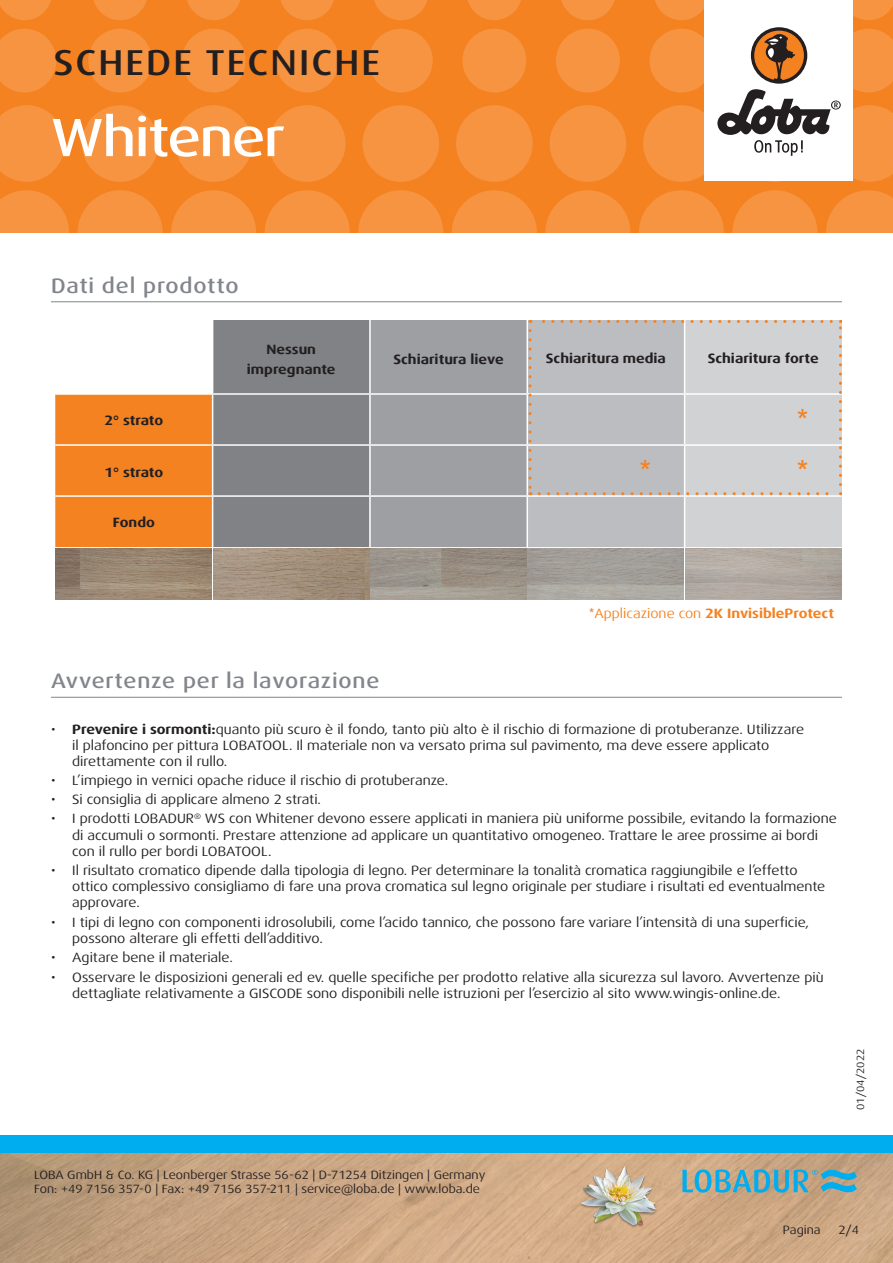
<style>
.page{position:relative;width:893px;height:1263px;background:#fff}
.page>*{position:absolute;margin:0;border:0;box-sizing:border-box;transform-origin:0 0}
.t1{font:500 expanded 54px "Dax Pro";letter-spacing:-.025em;color:#fff}
.t2{font:500 expanded 36px "Dax Pro";letter-spacing:.06em;color:#231f20}
.Anwendungsbeispiel{font:30px "Arial";color:#f58220}
.Titel_grau{font:500 expanded 21px "Dax Pro";letter-spacing:.04em;color:#82858b}
.t3{font:expanded 13.5px/16.2px "Dax Pro";color:#231f20}
.Anwendungsbeispiel-2{font:700 expanded 13.5px/19.5px "Dax OT";color:#231f20;text-align:center}
.Anwendungsbeispiel-3{font:700 expanded 13.5px "Dax OT";color:#f58220}
.t4{font:expanded 12px/14.4px "Dax Pro";color:#231f20}
.t5{font:expanded 10.5px "Dax Pro";color:#231f20}
.s1{font-family:"Arial";font-weight:400;font-stretch:normal}
.s2{font-weight:400}
.s3{font-weight:700}
</style>
<div class="page">
<div style="left:0;top:0;width:893px;height:233px;background:#f58220"></div>
<svg style="left:0;top:190px;width:69px;height:43px"></svg>
<svg style="left:78px;top:190px;width:85px;height:85px;fill:#f69441"></svg>
<svg style="left:171px;top:190px;width:85px;height:85px;fill:#f69441"></svg>
<svg style="left:265px;top:190px;width:85px;height:85px;fill:#f69441"></svg>
<svg style="left:358px;top:190px;width:85px;height:85px;fill:#f69441"></svg>
<svg style="left:545px;top:190px;width:85px;height:85px;fill:#f69441"></svg>
<svg style="left:452px;top:190px;width:85px;height:85px;fill:#f69441"></svg>
<svg style="left:732px;top:190px;width:85px;height:85px;fill:#f69441"></svg>
<svg style="left:639px;top:190px;width:85px;height:85px;fill:#f69441"></svg>
<svg style="left:826px;top:190px;width:67px;height:43px"></svg>
<svg style="left:0;top:105px;width:65px;height:77px"></svg>
<svg style="left:82px;top:105px;width:76px;height:77px"></svg>
<svg style="left:175px;top:105px;width:77px;height:77px"></svg>
<svg style="left:269px;top:105px;width:76px;height:77px"></svg>
<svg style="left:456px;top:105px;width:77px;height:77px"></svg>
<svg style="left:362px;top:105px;width:77px;height:77px"></svg>
<svg style="left:550px;top:105px;width:76px;height:77px"></svg>
<svg style="left:0;top:29px;width:56px;height:63px"></svg>
<svg style="left:182px;top:29px;width:64px;height:63px"></svg>
<svg style="left:88px;top:29px;width:64px;height:63px"></svg>
<svg style="left:275px;top:29px;width:64px;height:63px"></svg>
<svg style="left:462px;top:29px;width:64px;height:63px"></svg>
<svg style="left:369px;top:29px;width:64px;height:63px"></svg>
<svg style="left:556px;top:29px;width:64px;height:63px"></svg>
<svg style="left:0;top:0;width:51px;height:20px"></svg>
<svg style="left:187px;top:0;width:53px;height:20px"></svg>
<svg style="left:468px;top:0;width:53px;height:20px"></svg>
<svg style="left:655px;top:0;width:49px;height:20px"></svg>
<svg style="left:93px;top:0;width:54px;height:20px"></svg>
<svg style="left:374px;top:0;width:54px;height:20px"></svg>
<svg style="left:281px;top:0;width:53px;height:20px"></svg>
<svg style="left:561px;top:0;width:54px;height:20px"></svg>
<svg style="left:853px;top:0;width:40px;height:20px"></svg>
<img style="left:0;top:1152px;width:893px;height:111px">
<div style="left:0;top:1135px;width:893px;height:17px;background:#00aeef"></div>
<div style="left:704px;top:0;width:149px;height:181px;background:#fff"></div>
<svg style="left:643px;top:29px;width:250px;height:153px"></svg>
<img style="left:578px;top:1161px;width:82px;height:81px">
<svg style="left:682px;top:1169px;width:175px;height:24px"></svg>
<hr style="left:51px;top:697px;width:791px;height:1px;background:#82858b">
<hr style="left:51px;top:301px;width:791px;height:1px;background:#82858b">
<svg style="left:55px;top:320px;width:787px;height:227px"></svg>
<img style="left:371px;top:548px;width:470px;height:51px">
<img style="left:56px;top:548px;width:313px;height:51px">
<h2 class="t2" style="left:53px;top:40px;width:328px">SCHEDE TECNICHE</h2>
<p class="t1" style="left:51px;top:103px;width:235px">Whitener</p>
<p class="Titel_grau" style="left:51px;top:272px;width:189px">Dati del prodotto</p>
<p class="Anwendungsbeispiel-2" style="left:105px;top:411px;width:60px">2° strato</p>
<p class="Anwendungsbeispiel-2" style="left:105px;top:463px;width:60px">1° strato</p>
<p class="Anwendungsbeispiel-2" style="left:113px;top:513px;width:43px">Fondo</p>
<p class="Anwendungsbeispiel-2" style="left:247px;top:340px;width:90px">Nessun impregnante</p>
<p class="Anwendungsbeispiel-2" style="left:394px;top:350px;width:112px">Schiaritura lieve</p>
<p class="Anwendungsbeispiel-2" style="left:546px;top:349px;width:122px">Schiaritura media</p>
<p class="Anwendungsbeispiel-2" style="left:708px;top:349px;width:113px">Schiaritura forte</p>
<p class="Anwendungsbeispiel" style="left:797px;top:400px;width:13px">*</p>
<p class="Anwendungsbeispiel" style="left:640px;top:451px;width:13px">*</p>
<p class="Anwendungsbeispiel" style="left:797px;top:451px;width:13px">*</p>
<p class="Anwendungsbeispiel-3" style="left:589px;top:605px;width:246px"><span class="s1">*</span><span class="s2">Applicazione con</span> 2K InvisibleProtect</p>
<p class="Titel_grau" style="left:51px;top:668px;width:330px">Avvertenze per la lavorazione</p>
<p class="t3" style="left:72px;top:721px;width:733px;text-indent:-21px">• <span class="s3">Prevenire i sormonti:</span>quanto più scuro è il fondo, tanto più alto è il rischio di formazione di protuberanze. Utilizzare il plafoncino per pittura LOBATOOL. Il materiale non va versato prima sul pavimento, ma deve essere applicato direttamente con il rullo.</p>
<p class="t3" style="left:51px;top:772px;width:399px">• L’impiego in vernici opache riduce il rischio di protuberanze.</p>
<p class="t3" style="left:51px;top:792px;width:272px">• Si consiglia di applicare almeno 2 strati.</p>
<p class="t3" style="left:72px;top:811px;width:766px;text-indent:-21px">• I prodotti LOBADUR<sup>®</sup> WS con Whitener devono essere applicati in maniera più uniforme possibile, evitando la formazione di accumuli o sormonti. Prestare attenzione ad applicare un quantitativo omogeneo. Trattare le aree prossime ai bordi con il rullo per bordi LOBATOOL.</p>
<p class="t3" style="left:72px;top:862px;width:754px;text-indent:-21px">• Il risultato cromatico dipende dalla tipologia di legno. Per determinare la tonalità cromatica raggiungibile e l’effetto ottico complessivo consigliamo di fare una prova cromatica sul legno originale per studiare i risultati ed eventualmente approvare.</p>
<p class="t3" style="left:72px;top:914px;width:738px;text-indent:-21px">• I tipi di legno con componenti idrosolubili, come l’acido tannico, che possono fare variare l’intensità di una superficie, possono alterare gli effetti dell’additivo.</p>
<p class="t3" style="left:51px;top:950px;width:183px">• Agitare bene il materiale.</p>
<p class="t3" style="left:72px;top:969px;width:753px;text-indent:-21px">• Osservare le disposizioni generali ed ev. quelle specifiche per prodotto relative alla sicurezza sul lavoro. Avvertenze più dettagliate relativamente a GISCODE sono disponibili nelle istruzioni per l’esercizio al sito www.wingis-online.de.</p>
<p class="t5" style="left:854px;top:1110px;width:63px;rotate:-90deg">01/04/2022</p>
<p class="t4" style="left:34px;top:1167px;width:453px">LOBA GmbH &amp; Co. KG | Leonberger Strasse 56-62 | D-71254 Ditzingen | Germany<br>Fon: +49 7156 357-0 | Fax: +49 7156 357-211 | service@loba.de | www.loba.de</p>
<p class="t4" style="left:783px;top:1223px;width:39px">Pagina</p>
<p class="t4" style="left:838px;top:1223px;width:22px">2/4</p>
</div>
